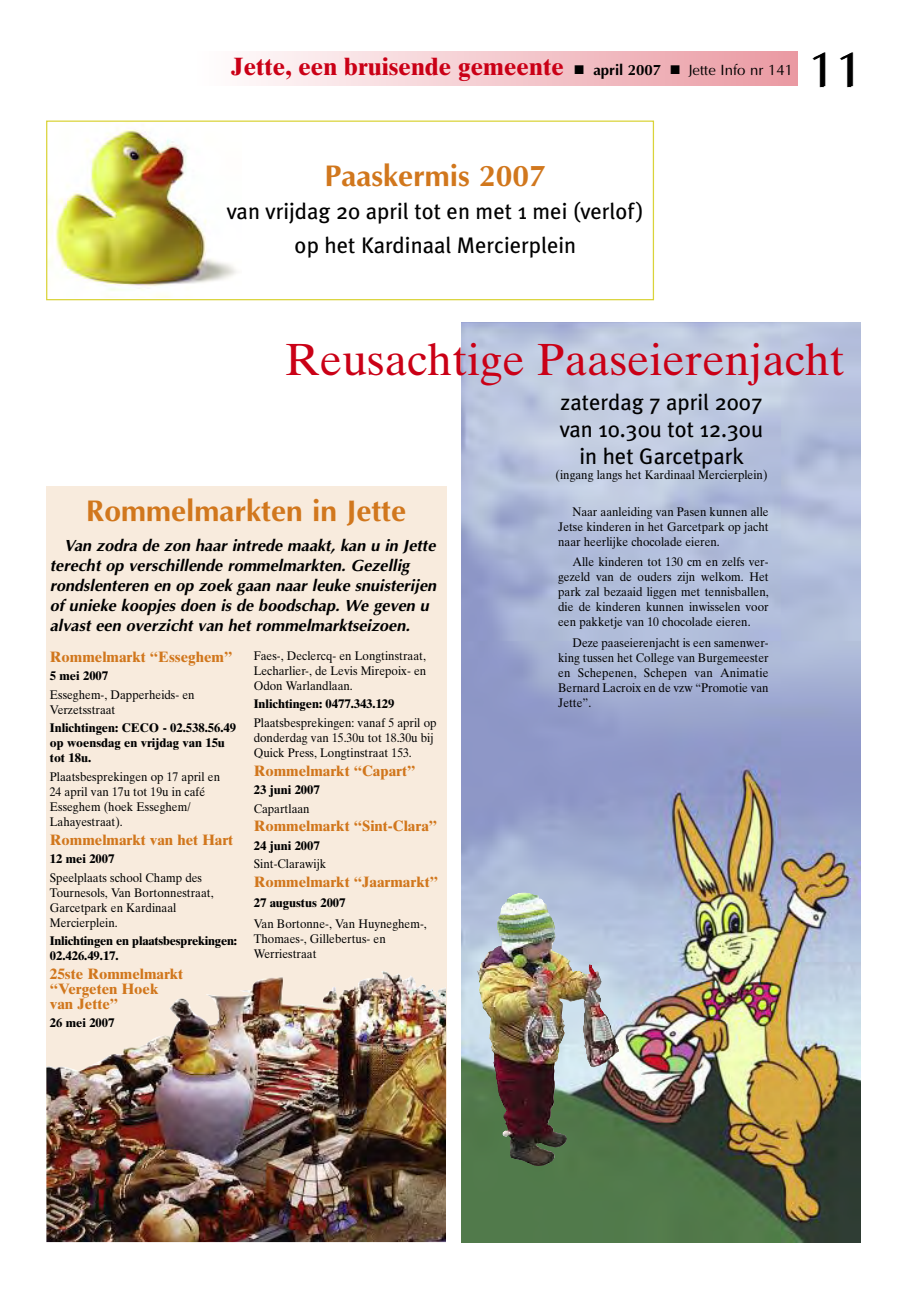
<style>
.page{position:relative;width:922px;height:1294px;background:#fff}
.page>*{position:absolute;margin:0;border:0;box-sizing:border-box;transform-origin:0 0}
.t1{font:49.25px "Optima";color:#000}
.t2{font:45px "Times Ten";color:#ca0016}
.t3{font:700 30px "Optima";color:#d1771d}
.t4{font:700 25px "Times Ten";color:#ca0016}
.t5{font:22.5px/27px "Meta Plus";color:#000;text-align:center}
.t6{font:italic 700 16.25px/20px "Optima";color:#000}
.t7{font:700 15px/15px "Times Ten";color:#d1771d}
.t8{font:12.5px/15px "Times Ten";color:#000;scale:.93 1}
.t9{font:700 12.5px/15px "Times Ten";color:#000}
.s1{color:#000}
.s2{font-family:"Optima";font-size:15px;color:#000}
.s3{font-family:"Optima";font-weight:400;font-size:15px;color:#000}
</style>
<div class="page">
<img style="left:461px;top:322px;width:399px;height:920px">
<div style="left:198px;top:52px;width:599px;height:34px;background:linear-gradient(to right,#fffefe,#ea99a2)"></div>
<div style="left:46px;top:486px;width:400px;height:631px;background:#f8ebdd"></div>
<img style="left:46px;top:971px;width:400px;height:271px">
<img style="left:48px;top:122px;width:189px;height:176px">
<div style="left:46px;top:120px;width:608px;height:180px;border:1px solid #dad339"></div>
<img style="left:536px;top:999px;width:83px;height:163px">
<h3 class="t4" style="left:231px;top:58px;width:563px">Jette, een bruisende gemeente <span class="s1">■</span> <span class="s2">april 2007</span> <span class="s1">■</span> <span class="s3">Jette Info nr 141</span></h3>
<h1 class="t1" style="left:807px;top:42px;width:56px">11</h1>
<h3 class="t3" style="left:325px;top:158px;width:222px">Paaskermis 2007</h3>
<h3 class="t5" style="left:227px;top:195px;width:418px;line-height:33.4px">van vrijdag 20 april tot en met 1 mei (verlof) op het Kardinaal Mercierplein</h3>
<h2 class="t2" style="left:284px;top:343px;width:561px">Reusachtige Paaseierenjacht</h2>
<h3 class="t5" style="left:559px;top:388px;width:205px">zaterdag 7 april 2007 van 10.30u tot 12.30u in het Garcetpark</h3>
<p class="t8" style="left:555px;top:468px;width:229px">(ingang langs het Kardinaal Mercierplein)</p>
<h3 class="t3" style="left:86px;top:493px;width:321px">Rommelmarkten in Jette</h3>
<p class="t6" style="left:50px;top:535px;width:388px;text-indent:14px">Van zodra de zon haar intrede maakt, kan u in Jette terecht op verschillende rommelmarkten. Gezellig rondslenteren en op zoek gaan naar leuke snuisterijen of unieke koopjes doen is de boodschap. We geven u alvast een overzicht van het rommelmarktseizoen.</p>
<p class="t7" style="left:50px;top:650px;width:184px">Rommelmarkt “Esseghem”</p>
<p class="t9" style="left:50px;top:670px;width:60px">5 mei 2007</p>
<p class="t8" style="left:50px;top:688px;width:157px">Esseghem-, Dapperheids- en<br>Verzetsstraat</p>
<p class="t9" style="left:50px;top:722px;width:187px">Inlichtingen: CECO - 02.538.56.49 op woensdag en vrijdag van 15u tot 18u.</p>
<p class="t8" style="left:50px;top:770px;width:184px">Plaatsbesprekingen op 17 april en<br>24 april van 17u tot 19u in café<br>Esseghem (hoek Esseghem/<br>Lahayestraat).</p>
<p class="t7" style="left:50px;top:833px;width:185px">Rommelmarkt van het Hart</p>
<p class="t9" style="left:50px;top:852px;width:66px">12 mei 2007</p>
<p class="t8" style="left:50px;top:871px;width:177px">Speelplaats school Champ des<br>Tournesols, Van Bortonnestraat,<br>Garcetpark en Kardinaal<br>Mercierplein.</p>
<p class="t9" style="left:50px;top:934px;width:189px">Inlichtingen en plaatsbesprekingen:<br>02.426.49.17.</p>
<p class="t7" style="left:50px;top:967px;width:135px">25ste Rommelmarkt “Vergeten Hoek van Jette”</p>
<p class="t9" style="left:50px;top:1016px;width:66px">26 mei 2007</p>
<p class="t8" style="left:254px;top:649px;width:187px;text-align:justify">Faes-, Declercq- en Longtinstraat, Lecharlier-, de Levis Mirepoix- en Odon Warlandlaan.</p>
<p class="t9" style="left:254px;top:698px;width:142px">Inlichtingen: 0477.343.129</p>
<p class="t8" style="left:254px;top:716px;width:198px">Plaatsbesprekingen: vanaf 5 april op donderdag van 15.30u tot 18.30u bij<br>Quick Press, Longtinstraat 153.</p>
<p class="t7" style="left:254px;top:764px;width:163px">Rommelmarkt “Capart”</p>
<p class="t9" style="left:254px;top:783px;width:67px">23 juni 2007</p>
<p class="t8" style="left:254px;top:802px;width:62px">Capartlaan</p>
<p class="t7" style="left:254px;top:820px;width:185px">Rommelmarkt “Sint-Clara”</p>
<p class="t9" style="left:254px;top:839px;width:67px">24 juni 2007</p>
<p class="t8" style="left:254px;top:857px;width:80px">Sint-Clarawijk</p>
<p class="t7" style="left:254px;top:875px;width:186px">Rommelmarkt “Jaarmarkt”</p>
<p class="t9" style="left:254px;top:896px;width:93px">27 augustus 2007</p>
<p class="t8" style="left:254px;top:917px;width:187px">Van Bortonne-, Van Huyneghem-,<br>Thomaes-, Gillebertus- en<br>Werriestraat</p>
<p class="t8" style="left:558px;top:505px;width:228px;text-align:justify;text-indent:14px">Naar aanleiding van Pasen kunnen alle Jetse kinderen in het Garcetpark op jacht naar heerlijke chocolade eieren.</p>
<p class="t8" style="left:558px;top:555px;width:228px;text-align:justify;text-indent:14px">Alle kinderen tot 130 cm en zelfs ver&shy;gezeld van de ouders zijn welkom. Het park zal bezaaid liggen met tennisballen, die de kinderen kunnen inwisselen voor een pakketje van 10 chocolade eieren.</p>
<p class="t8" style="left:558px;top:636px;width:228px;text-align:justify;text-indent:14px">Deze paaseierenjacht is een samenwer&shy;king tussen het College van Burgemeester en Schepenen, Schepen van Animatie Bernard Lacroix en de vzw “Promotie van Jette”.</p>
</div>
